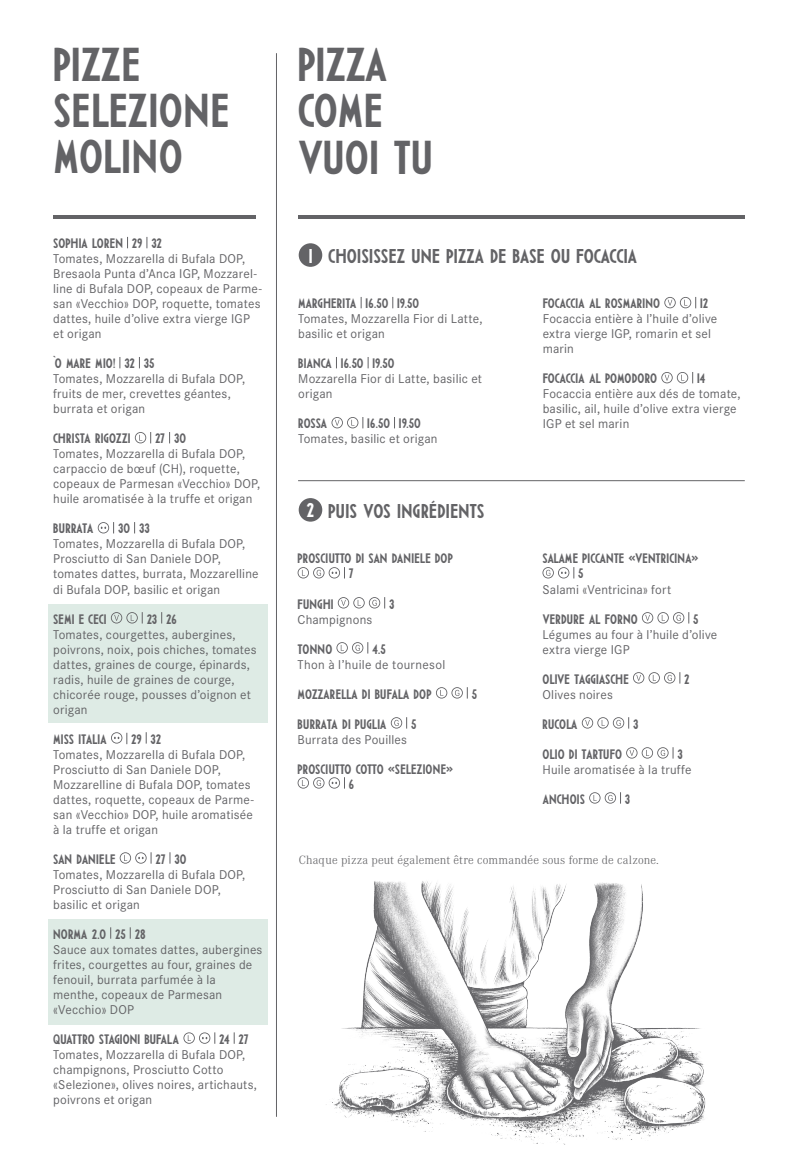
<style>
.page{position:relative;width:798px;height:1170px;background:#fff}
.page>*{position:absolute;margin:0;border:0;box-sizing:border-box;transform-origin:0 0}
.t1{font:47.5px/46.2px "MPI Deco";letter-spacing:-.005em;color:#636366}
.t2{font:20px "MPI Deco";color:#636366}
.t3{font:13.75px/15px "MPI Deco";letter-spacing:-.005em;color:#636366}
.t4{font:12.5px/15px "Corporate S";letter-spacing:.015em;color:#636366}
.t5{font:300 12.5px "Corporate A";letter-spacing:.01em;color:#636366}
.s1{color:#fff}
</style>
<div class="page">
<img style="left:326px;top:881px;width:380px;height:264px">
<hr style="left:276px;top:53px;width:1px;height:1063px;background:#636366">
<hr style="left:298px;top:480px;width:446px;height:1px;background:#636366">
<div style="left:48px;top:918px;width:220px;height:106px;background:#deebe5"></div>
<div style="left:48px;top:604px;width:220px;height:118px;background:#deebe5"></div>
<svg style="left:331px;top:417px;width:32px;height:11px"></svg>
<svg style="left:664px;top:297px;width:32px;height:11px"></svg>
<svg style="left:661px;top:372px;width:32px;height:11px"></svg>
<svg style="left:297px;top:567px;width:48px;height:11px"></svg>
<svg style="left:337px;top:597px;width:48px;height:11px"></svg>
<svg style="left:336px;top:642px;width:32px;height:11px"></svg>
<svg style="left:436px;top:687px;width:32px;height:11px"></svg>
<svg style="left:390px;top:717px;width:17px;height:11px"></svg>
<svg style="left:297px;top:777px;width:48px;height:11px"></svg>
<svg style="left:542px;top:567px;width:32px;height:11px"></svg>
<svg style="left:641px;top:612px;width:48px;height:11px"></svg>
<svg style="left:633px;top:672px;width:47px;height:11px"></svg>
<svg style="left:581px;top:717px;width:48px;height:11px"></svg>
<svg style="left:626px;top:747px;width:47px;height:11px"></svg>
<svg style="left:589px;top:792px;width:32px;height:11px"></svg>
<svg style="left:135px;top:432px;width:16px;height:11px"></svg>
<svg style="left:98px;top:522px;width:16px;height:11px"></svg>
<svg style="left:111px;top:612px;width:32px;height:11px"></svg>
<svg style="left:111px;top:732px;width:16px;height:12px"></svg>
<svg style="left:120px;top:852px;width:32px;height:11px"></svg>
<svg style="left:183px;top:1032px;width:32px;height:11px"></svg>
<hr style="left:53px;top:215px;width:202px;height:3px;background:#636366">
<hr style="left:298px;top:215px;width:446px;height:3px;background:#636366">
<div style="left:298px;top:243px;width:24px;height:24px;background:#636366;border-radius:50%"></div>
<div style="left:298px;top:498px;width:24px;height:23px;background:#636366;border-radius:50%"></div>
<h1 class="t1" style="left:53px;top:41px;width:178px">PIZZE<br>SELEZIONE<br>MOLINO</h1>
<h1 class="t1" style="left:298px;top:42px;width:136px">PIZZA<br>COME<br>VUOI TU</h1>
<p class="t3" style="left:53px;top:236px;width:110px">SOPHIA LOREN 29 32</p>
<p class="t4" style="left:53px;top:251px;width:210px">Tomates, Mozzarella di Bufala DOP,<br>Bresaola Punta d’Anca IGP, Mozzarel&shy;line di Bufala DOP, copeaux de Parme&shy;san «Vecchio» DOP, roquette, tomates dattes, huile d’olive extra vierge IGP et origan</p>
<p class="t3" style="left:53px;top:356px;width:103px">`O MARE MIO! 32 35</p>
<p class="t4" style="left:53px;top:371px;width:193px">Tomates, Mozzarella di Bufala DOP, fruits de mer, crevettes géantes, burrata et origan</p>
<p class="t3" style="left:53px;top:431px;width:79px">CHRISTA RIGOZZI</p>
<p class="t3" style="left:155px;top:431px;width:32px">27 30</p>
<p class="t4" style="left:53px;top:446px;width:208px">Tomates, Mozzarella di Bufala DOP, carpaccio de bœuf (CH), roquette, copeaux de Parmesan «Vecchio» DOP, huile aromatisée à la truffe et origan</p>
<p class="t3" style="left:53px;top:521px;width:42px">BURRATA</p>
<p class="t3" style="left:118px;top:521px;width:33px">30 33</p>
<p class="t4" style="left:53px;top:536px;width:207px">Tomates, Mozzarella di Bufala DOP, Prosciutto di San Daniele DOP, tomates dattes, burrata, Mozzarelline di Bufala DOP, basilic et origan</p>
<p class="t3" style="left:53px;top:611px;width:55px">SEMI E CECI</p>
<p class="t3" style="left:147px;top:611px;width:32px">23 26</p>
<p class="t4" style="left:53px;top:626px;width:205px">Tomates, courgettes, aubergines, poivrons, noix, pois chiches, tomates dattes, graines de courge, épinards, radis, huile de graines de courge, chicorée rouge, pousses d’oignon et origan</p>
<p class="t3" style="left:53px;top:731px;width:55px">MISS ITALIA</p>
<p class="t3" style="left:131px;top:731px;width:31px">29 32</p>
<p class="t4" style="left:53px;top:746px;width:202px">Tomates, Mozzarella di Bufala DOP,<br>Prosciutto di San Daniele DOP,<br>Mozzarelline di Bufala DOP, tomates dattes, roquette, copeaux de Parme&shy;san «Vecchio» DOP, huile aromatisée à la truffe et origan</p>
<p class="t3" style="left:53px;top:851px;width:64px">SAN DANIELE</p>
<p class="t3" style="left:155px;top:851px;width:32px">27 30</p>
<p class="t4" style="left:53px;top:866px;width:193px">Tomates, Mozzarella di Bufala DOP,<br>Prosciutto di San Daniele DOP, basilic et origan</p>
<p class="t3" style="left:53px;top:926px;width:94px">NORMA 2.0 25 28</p>
<p class="t4" style="left:53px;top:941px;width:211px">Sauce aux tomates dattes, aubergines frites, courgettes au four, graines de fenouil, burrata parfumée à la menthe, copeaux de Parmesan «Vecchio» DOP</p>
<p class="t3" style="left:53px;top:1031px;width:128px">QUATTRO STAGIONI BUFALA</p>
<p class="t3" style="left:219px;top:1031px;width:31px">24 27</p>
<p class="t4" style="left:53px;top:1046px;width:205px">Tomates, Mozzarella di Bufala DOP, champignons, Prosciutto Cotto «Selezione», olives noires, artichauts, poivrons et origan</p>
<h2 class="t2" style="left:308px;top:245px;width:330px"><span class="s1">1</span> CHOISISSEZ UNE PIZZA DE BASE OU FOCACCIA</h2>
<p class="t3" style="left:298px;top:296px;width:122px">MARGHERITA 16.50 19.50</p>
<p class="t4" style="left:298px;top:311px;width:186px">Tomates, Mozzarella Fior di Latte, basilic et origan</p>
<p class="t3" style="left:298px;top:356px;width:98px">BIANCA 16.50 19.50</p>
<p class="t4" style="left:298px;top:371px;width:185px">Mozzarella Fior di Latte, basilic et origan</p>
<p class="t3" style="left:298px;top:416px;width:31px">ROSSA</p>
<p class="t3" style="left:367px;top:416px;width:55px">16.50 19.50</p>
<p class="t4" style="left:298px;top:431px;width:141px">Tomates, basilic et origan</p>
<h2 class="t2" style="left:306px;top:500px;width:179px"><span class="s1">2</span> PUIS VOS INGRÉDIENTS</h2>
<p class="t3" style="left:349px;top:551px;width:106px;text-indent:-51px">PROSCIUTTO DI SAN DANIELE DOP<br>7</p>
<p class="t3" style="left:297px;top:596px;width:38px">FUNGHI</p>
<p class="t3" style="left:389px;top:596px;width:7px">3</p>
<p class="t4" style="left:297px;top:611px;width:76px">Champignons</p>
<p class="t3" style="left:297px;top:641px;width:36px">TONNO</p>
<p class="t3" style="left:372px;top:641px;width:15px">4.5</p>
<p class="t4" style="left:297px;top:656px;width:149px">Thon à l’huile de tournesol</p>
<p class="t3" style="left:297px;top:686px;width:136px">MOZZARELLA DI BUFALA DOP</p>
<p class="t3" style="left:471px;top:686px;width:7px">5</p>
<p class="t3" style="left:297px;top:716px;width:90px">BURRATA DI PUGLIA</p>
<p class="t3" style="left:411px;top:716px;width:7px">5</p>
<p class="t4" style="left:297px;top:731px;width:111px">Burrata des Pouilles</p>
<p class="t3" style="left:349px;top:761px;width:106px;text-indent:-51px">PROSCIUTTO COTTO «SELEZIONE»<br>6</p>
<p class="t3" style="left:542px;top:296px;width:119px">FOCACCIA AL ROSMARINO</p>
<p class="t3" style="left:699px;top:296px;width:10px">12</p>
<p class="t4" style="left:542px;top:311px;width:176px">Focaccia entière à l’huile d’olive extra vierge IGP, romarin et sel marin</p>
<p class="t3" style="left:542px;top:371px;width:116px">FOCACCIA AL POMODORO</p>
<p class="t3" style="left:696px;top:371px;width:10px">14</p>
<p class="t4" style="left:542px;top:386px;width:199px">Focaccia entière aux dés de tomate, basilic, ail, huile d’olive extra vierge<br>IGP et sel marin</p>
<p class="t3" style="left:578px;top:551px;width:122px;text-indent:-36px">SALAME PICCANTE «VENTRICINA»<br>5</p>
<p class="t4" style="left:542px;top:581px;width:130px">Salami «Ventricina» fort</p>
<p class="t3" style="left:542px;top:611px;width:97px">VERDURE AL FORNO</p>
<p class="t3" style="left:693px;top:611px;width:7px">5</p>
<p class="t4" style="left:542px;top:626px;width:176px">Légumes au four à l’huile d’olive extra vierge IGP</p>
<p class="t3" style="left:542px;top:671px;width:88px">OLIVE TAGGIASCHE</p>
<p class="t3" style="left:684px;top:671px;width:7px">2</p>
<p class="t4" style="left:542px;top:686px;width:72px">Olives noires</p>
<p class="t3" style="left:542px;top:716px;width:37px">RUCOLA</p>
<p class="t3" style="left:633px;top:716px;width:7px">3</p>
<p class="t3" style="left:542px;top:746px;width:81px">OLIO DI TARTUFO</p>
<p class="t3" style="left:677px;top:746px;width:7px">3</p>
<p class="t4" style="left:542px;top:761px;width:151px">Huile aromatisée à la truffe</p>
<p class="t3" style="left:542px;top:791px;width:44px">ANCHOIS</p>
<p class="t3" style="left:624px;top:791px;width:7px">3</p>
<p class="t5" style="left:298px;top:851px;width:361px">Chaque pizza peut également être commandée sous forme de calzone.</p>
</div>
